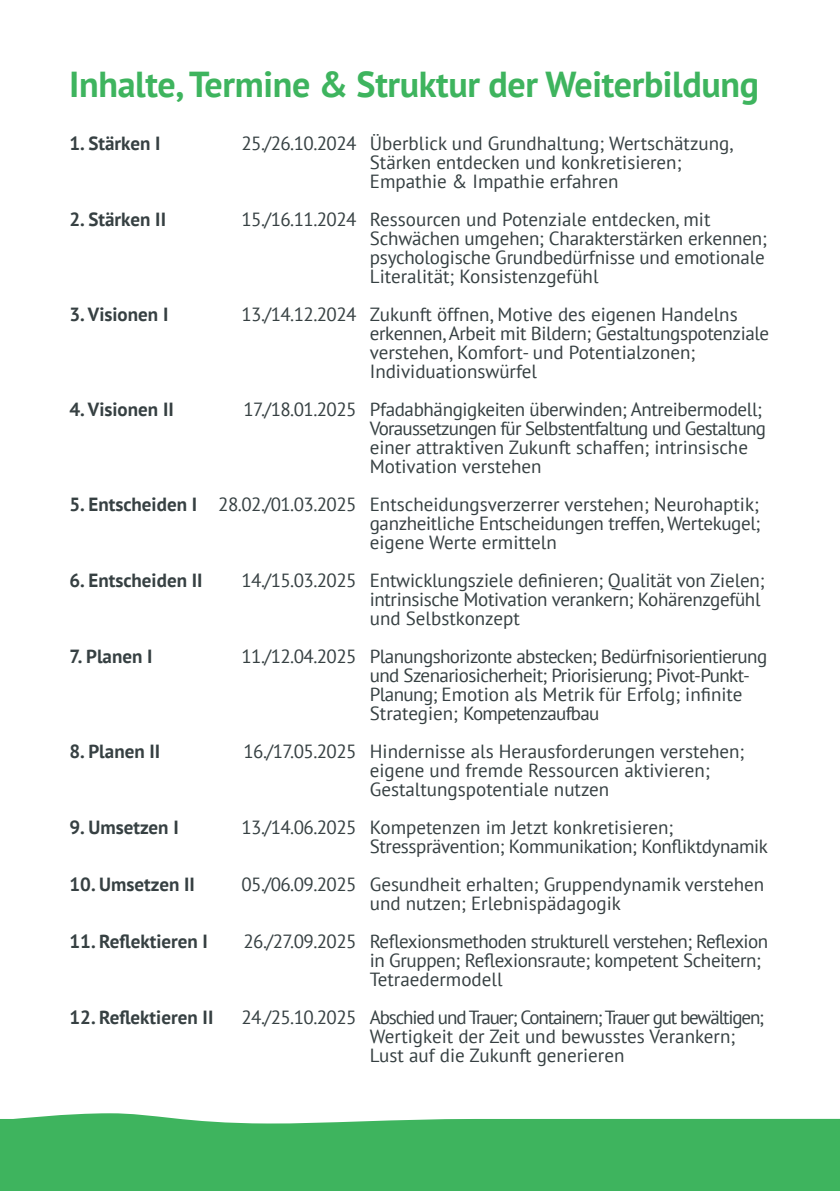
<style>
.page{position:relative;width:840px;height:1191px;background:#fff}
.page>*{position:absolute;margin:0;border:0;box-sizing:border-box;transform-origin:0 0}
.t1{font:700 36px "PT Sans";letter-spacing:-.01em;color:#3eb45e}
.t2{font:19px/19px "PT Sans";letter-spacing:-.01em;color:#364042}
.t3{font:19px/19px "PT Sans";letter-spacing:-.03em;color:#364042}
.t4{font:700 19px "PT Sans";color:#364042}
</style>
<div class="page">
<svg style="left:0;top:1113px;width:839px;height:78px;background:#4db96a"></svg>
<h1 class="t1" style="left:69px;top:61px;width:691px">Inhalte, Termine &amp; Struktur der Weiterbildung</h1>
<p class="t4" style="left:69px;top:131px;width:93px">1. Stärken I</p>
<p class="t2" style="left:369px;top:133px;width:365px">Überblick und Grundhaltung; Wertschätzung,<br>Stärken entdecken und konkretisieren;<br>Empathie &amp; Impathie erfahren</p>
<p class="t4" style="left:69px;top:207px;width:98px">2. Stärken II</p>
<p class="t2" style="left:369px;top:209px;width:398px">Ressourcen und Potenziale entdecken, mit Schwächen umgehen; Charakterstärken erkennen; psychologische Grundbedürfnisse und emotionale Literalität; Konsistenzgefühl</p>
<p class="t4" style="left:69px;top:302px;width:100px">3. Visionen I</p>
<p class="t2" style="left:369px;top:304px;width:401px">Zukunft öffnen, Motive des eigenen Handelns erkennen, Arbeit mit Bildern; Gestaltungspotenziale verstehen, Komfort- und Potentialzonen; Individuationswürfel</p>
<p class="t4" style="left:69px;top:397px;width:106px">4. Visionen II</p>
<p class="t2" style="left:369px;top:399px;width:397px">Pfadabhängigkeiten überwinden; Antreibermodell; Voraussetzungen für Selbstentfaltung und Gestaltung einer attraktiven Zukunft schaffen; intrinsische Motivation verstehen</p>
<p class="t4" style="left:69px;top:492px;width:129px">5. Entscheiden I</p>
<p class="t2" style="left:369px;top:494px;width:392px;text-align:justify">Entscheidungsverzerrer verstehen; Neurohaptik; ganzheitliche Entscheidungen treffen, Wertekugel; eigene Werte ermitteln</p>
<p class="t4" style="left:69px;top:568px;width:135px">6. Entscheiden II</p>
<p class="t2" style="left:369px;top:570px;width:396px">Entwicklungsziele definieren; Qualität von Zielen; intrinsische Motivation verankern; Kohärenzgefühl und Selbstkonzept</p>
<p class="t4" style="left:69px;top:644px;width:85px">7. Planen I</p>
<p class="t3" style="left:369px;top:646px;width:399px">Planungshorizonte abstecken; Bedürfnisorientierung und Szenariosicherheit; Priorisierung; Pivot-Punkt-Planung; Emotion als Metrik für Erfolg; infinite Strategien; Kompetenzaufbau</p>
<p class="t4" style="left:69px;top:739px;width:92px">8. Planen II</p>
<p class="t2" style="left:369px;top:741px;width:376px">Hindernisse als Herausforderungen verstehen; eigene und fremde Ressourcen aktivieren;<br>Gestaltungspotentiale nutzen</p>
<p class="t4" style="left:69px;top:815px;width:111px">9. Umsetzen I</p>
<p class="t2" style="left:369px;top:817px;width:399px">Kompetenzen im Jetzt konkretisieren;<br>Stressprävention; Kommunikation; Konfliktdynamik</p>
<p class="t4" style="left:69px;top:872px;width:127px">10. Umsetzen II</p>
<p class="t2" style="left:369px;top:874px;width:395px">Gesundheit erhalten; Gruppendynamik verstehen und nutzen; Erlebnispädagogik</p>
<p class="t4" style="left:69px;top:929px;width:140px">11. Reflektieren I</p>
<p class="t3" style="left:369px;top:931px;width:399px">Reflexionsmethoden strukturell verstehen; Reflexion in Gruppen; Reflexionsraute; kompetent Scheitern;<br>Tetraedermodell</p>
<p class="t4" style="left:69px;top:1005px;width:145px">12. Reflektieren II</p>
<p class="t2" style="left:369px;top:1007px;width:395px">Abschied und Trauer; Containern; Trauer gut bewältigen;<br>Wertigkeit der Zeit und bewusstes Verankern;<br>Lust auf die Zukunft generieren</p>
<p class="t3" style="left:241px;top:133px;width:117px">25./26.10.2024</p>
<p class="t3" style="left:241px;top:209px;width:117px">15./16.11.2024</p>
<p class="t3" style="left:241px;top:304px;width:117px">13./14.12.2024</p>
<p class="t3" style="left:243px;top:399px;width:114px">17./18.01.2025</p>
<p class="t3" style="left:218px;top:494px;width:140px">28.02./01.03.2025</p>
<p class="t3" style="left:241px;top:570px;width:117px">14./15.03.2025</p>
<p class="t3" style="left:241px;top:646px;width:117px">11./12.04.2025</p>
<p class="t3" style="left:243px;top:741px;width:114px">16./17.05.2025</p>
<p class="t3" style="left:241px;top:817px;width:117px">13./14.06.2025</p>
<p class="t3" style="left:241px;top:874px;width:117px">05./06.09.2025</p>
<p class="t3" style="left:243px;top:931px;width:114px">26./27.09.2025</p>
<p class="t3" style="left:241px;top:1007px;width:117px">24./25.10.2025</p>
</div>
